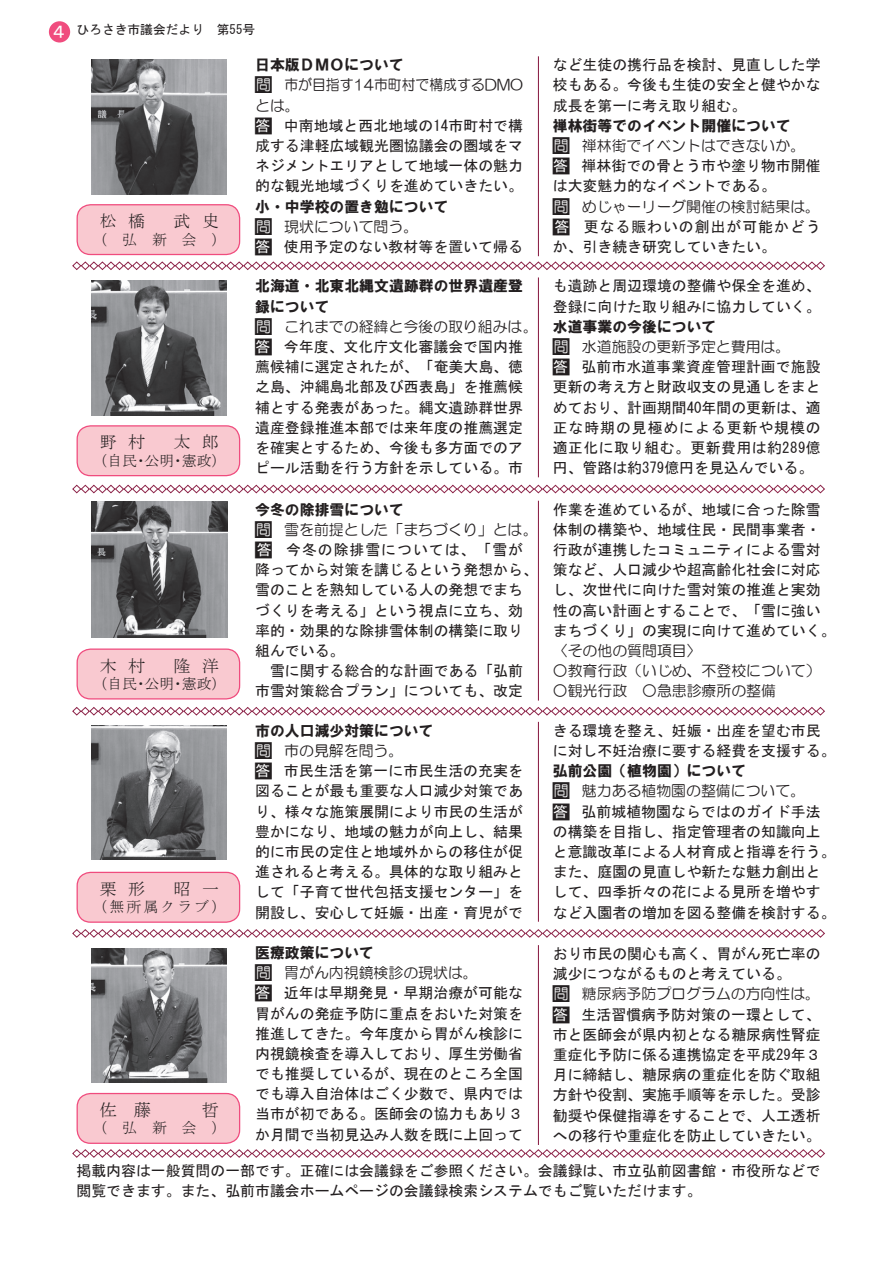
<style>
.page{position:relative;width:893px;height:1263px;background:#fff}
.page>*{position:absolute;margin:0;border:0;box-sizing:border-box;transform-origin:0 0}
.t1{font:16.95px "MS Mincho";letter-spacing:.665em;color:#231f20}
.t2{font:14.85px/20.2px "MS Gothic";color:#231f20}
.t3{font:14.85px "HG Maru Gothic MPRO";color:#231f20}
.t4{font:14.85px/20.2px "HG Soei Kakugothic UB";color:#231f20}
.t5{font:14.85px "MS Mincho";letter-spacing:.145em;color:#231f20}
.t6{font:14.85px/20.2px "MS Gothic";letter-spacing:.065em;color:#231f20}
.t7{font:14.85px/20.2px "HG Maru Gothic MPRO";color:#231f20;scale:.93 1}
.t8{font:12.75px "MS Gothic";color:#231f20}
.s1{font-size:18px;color:#fff}
.s2{font-size:23.4px}
.s3{color:#fff}
</style>
<div class="page">
<hr style="left:538px;top:56px;width:1px;height:200px;background:#8d2449">
<div style="left:77px;top:205px;width:163px;height:49px;background:#f9c9d0;border-radius:14px"></div>
<div style="left:77px;top:204px;width:163px;height:51px;border:1px solid #f04c7e;border-radius:14px"></div>
<svg style="left:72px;top:261px;width:753px;height:9px"></svg>
<hr style="left:538px;top:277px;width:1px;height:200px;background:#8d2449">
<div style="left:77px;top:426px;width:163px;height:50px;background:#f9c9d0;border-radius:14px"></div>
<div style="left:77px;top:425px;width:163px;height:51px;border:1px solid #f04c7e;border-radius:14px"></div>
<svg style="left:72px;top:484px;width:753px;height:10px"></svg>
<hr style="left:538px;top:501px;width:1px;height:200px;background:#8d2449">
<div style="left:77px;top:649px;width:163px;height:50px;background:#f9c9d0;border-radius:14px"></div>
<div style="left:77px;top:648px;width:163px;height:51px;border:1px solid #f04c7e;border-radius:14px"></div>
<svg style="left:72px;top:707px;width:753px;height:9px"></svg>
<hr style="left:538px;top:722px;width:1px;height:200px;background:#8d2449">
<div style="left:77px;top:872px;width:163px;height:50px;background:#f9c9d0;border-radius:14px"></div>
<div style="left:77px;top:872px;width:163px;height:51px;border:1px solid #f04c7e;border-radius:14px"></div>
<svg style="left:72px;top:929px;width:753px;height:9px"></svg>
<svg style="left:72px;top:1149px;width:753px;height:9px"></svg>
<img style="left:91px;top:60px;width:135px;height:134px">
<img style="left:91px;top:281px;width:135px;height:134px">
<img style="left:91px;top:725px;width:135px;height:135px">
<img style="left:91px;top:502px;width:136px;height:136px">
<hr style="left:538px;top:945px;width:1px;height:200px;background:#8d2449">
<div style="left:77px;top:1093px;width:163px;height:50px;background:#f9c9d0;border-radius:14px"></div>
<div style="left:77px;top:1093px;width:163px;height:51px;border:1px solid #f04c7e;border-radius:14px"></div>
<img style="left:91px;top:948px;width:135px;height:135px">
<div style="left:49px;top:21px;width:21px;height:22px;background:#f04c7e;border-radius:50%"></div>
<p class="t8" style="left:50px;top:23px;width:207px"><span class="s1">４</span> ひろさき市議会だより　第55号</p>
<p class="t1" style="left:100px;top:213px;width:121px">松橋　武史</p>
<p class="t5" style="left:92px;top:232px;width:135px">（弘新会）</p>
<p class="t1" style="left:100px;top:434px;width:121px">野村　太郎</p>
<p class="t5" style="left:92px;top:453px;width:135px">（自民・公明・憲政）</p>
<p class="t1" style="left:100px;top:657px;width:121px">木村　隆洋</p>
<p class="t5" style="left:92px;top:676px;width:135px">（自民・公明・憲政）</p>
<p class="t1" style="left:100px;top:880px;width:121px">栗形　昭一</p>
<p class="t5" style="left:92px;top:899px;width:135px">（無所属クラブ）</p>
<p class="t1" style="left:100px;top:1101px;width:121px">佐 藤　　 哲</p>
<p class="t5" style="left:92px;top:1120px;width:135px">（弘新会）</p>
<p class="t4" style="left:255px;top:55px;width:150px">日本版ＤＭＯについて</p>
<p class="t7" style="left:252px;top:75px;width:293px"><span class="s2">■</span><span class="s3">問</span> 市が目指す14市町村で構成するDMOとは。</p>
<p class="t2" style="left:252px;top:115px;width:273px;text-align:justify"><span class="s2">■</span><span class="s3">答</span> 中南地域と西北地域の14市町村で構成する津軽広域観光圏協議会の圏域をマネジメントエリアとして地域一体の魅力的な観光地域づくりを進めていきたい。</p>
<p class="t4" style="left:255px;top:196px;width:195px">小・中学校の置き勉について</p>
<p class="t3" style="left:252px;top:219px;width:168px"><span class="s2">■</span><span class="s3">問</span> 現状について問う。</p>
<p class="t2" style="left:252px;top:236px;width:273px"><span class="s2">■</span><span class="s3">答</span> 使用予定のない教材等を置いて帰る</p>
<p class="t4" style="left:255px;top:276px;width:269px">北海道・北東北縄文遺跡群の世界遺産登録について</p>
<p class="t3" style="left:252px;top:319px;width:288px"><span class="s2">■</span><span class="s3">問</span> これまでの経緯と今後の取り組みは。</p>
<p class="t2" style="left:252px;top:336px;width:273px;text-align:justify"><span class="s2">■</span><span class="s3">答</span> 今年度、文化庁文化審議会で国内推薦候補に選定されたが、「奄美大島、徳之島、沖縄島北部及び西表島」を推薦候補とする発表があった。縄文遺跡群世界遺産登録推進本部では来年度の推薦選定を確実とするため、今後も多方面でのアピール活動を行う方針を示している。市</p>
<p class="t4" style="left:255px;top:499px;width:150px">今冬の除排雪について</p>
<p class="t3" style="left:252px;top:522px;width:288px"><span class="s2">■</span><span class="s3">問</span> 雪を前提とした「まちづくり」とは。</p>
<p class="t2" style="left:252px;top:539px;width:288px"><span class="s2">■</span><span class="s3">答</span> 今冬の除排雪については、「雪が降ってから対策を講じるという発想から、雪のことを熟知している人の発想でまちづくりを考える」という視点に立ち、効率的・効果的な除排雪体制の構築に取り組んでいる。<br>　雪に関する総合的な計画である「弘前市雪対策総合プラン」についても、改定</p>
<p class="t4" style="left:255px;top:720px;width:180px">市の人口減少対策について</p>
<p class="t3" style="left:252px;top:743px;width:153px"><span class="s2">■</span><span class="s3">問</span> 市の見解を問う。</p>
<p class="t2" style="left:252px;top:761px;width:273px;text-align:justify"><span class="s2">■</span><span class="s3">答</span> 市民生活を第一に市民生活の充実を図ることが最も重要な人口減少対策であり、様々な施策展開により市民の生活が豊かになり、地域の魅力が向上し、結果的に市民の定住と地域外からの移住が促進されると考える。具体的な取り組みとして「子育て世代包括支援センター」を開設し、安心して妊娠・出産・育児がで</p>
<p class="t4" style="left:255px;top:942px;width:121px">医療政策について</p>
<p class="t3" style="left:252px;top:965px;width:227px"><span class="s2">■</span><span class="s3">問</span> 胃がん内視鏡検診の現状は。</p>
<p class="t2" style="left:252px;top:983px;width:273px;text-align:justify"><span class="s2">■</span><span class="s3">答</span> 近年は早期発見・早期治療が可能な胃がんの発症予防に重点をおいた対策を推進してきた。今年度から胃がん検診に内視鏡検査を導入しており、厚生労働省でも推奨しているが、現在のところ全国でも導入自治体はごく少数で、県内では当市が初である。医師会の協力もあり３か月間で当初見込み人数を既に上回って</p>
<p class="t2" style="left:553px;top:55px;width:269px;text-align:justify">など生徒の携行品を検討、見直しした学校もある。今後も生徒の安全と健やかな成長を第一に考え取り組む。</p>
<p class="t4" style="left:553px;top:115px;width:240px">禅林街等でのイベント開催について</p>
<p class="t3" style="left:549px;top:138px;width:257px"><span class="s2">■</span><span class="s3">問</span> 禅林街でイベントはできないか。</p>
<p class="t2" style="left:549px;top:156px;width:273px"><span class="s2">■</span><span class="s3">答</span> 禅林街での骨とう市や塗り物市開催は大変魅力的なイベントである。</p>
<p class="t3" style="left:549px;top:199px;width:272px"><span class="s2">■</span><span class="s3">問</span> めじゃーリーグ開催の検討結果は。</p>
<p class="t6" style="left:549px;top:216px;width:273px"><span class="s2">■</span><span class="s3">答</span> 更なる賑わいの創出が可能かどうか、引き続き研究していきたい。</p>
<p class="t2" style="left:553px;top:276px;width:269px">も遺跡と周辺環境の整備や保全を進め、登録に向けた取り組みに協力していく。</p>
<p class="t4" style="left:553px;top:316px;width:165px">水道事業の今後について</p>
<p class="t3" style="left:549px;top:339px;width:242px"><span class="s2">■</span><span class="s3">問</span> 水道施設の更新予定と費用は。</p>
<p class="t2" style="left:549px;top:357px;width:273px;text-align:justify"><span class="s2">■</span><span class="s3">答</span> 弘前市水道事業資産管理計画で施設更新の考え方と財政収支の見通しをまとめており、計画期間40年間の更新は、適正な時期の見極めによる更新や規模の適正化に取り組む。更新費用は約289億円、管路は約379億円を見込んでいる。</p>
<p class="t2" style="left:553px;top:499px;width:284px">作業を進めているが、地域に合った除雪体制の構築や、地域住民・民間事業者・行政が連携したコミュニティによる雪対策など、人口減少や超高齢化社会に対応し、次世代に向けた雪対策の推進と実効性の高い計画とすることで、「雪に強いまちづくり」の実現に向けて進めていく。</p>
<p class="t3" style="left:553px;top:643px;width:150px">〈その他の質問項目〉</p>
<p class="t3" style="left:553px;top:663px;width:269px">○教育行政（いじめ、不登校について）</p>
<p class="t3" style="left:553px;top:684px;width:225px">○観光行政　○急患診療所の整備</p>
<p class="t2" style="left:553px;top:720px;width:284px">きる環境を整え、妊娠・出産を望む市民に対し不妊治療に要する経費を支援する。</p>
<p class="t4" style="left:553px;top:761px;width:195px">弘前公園（植物園）について</p>
<p class="t3" style="left:549px;top:783px;width:257px"><span class="s2">■</span><span class="s3">問</span> 魅力ある植物園の整備について。</p>
<p class="t2" style="left:549px;top:801px;width:288px"><span class="s2">■</span><span class="s3">答</span> 弘前城植物園ならではのガイド手法の構築を目指し、指定管理者の知識向上と意識改革による人材育成と指導を行う。また、庭園の見直しや新たな魅力創出として、四季折々の花による見所を増やすなど入園者の増加を図る整備を検討する。</p>
<p class="t2" style="left:553px;top:943px;width:269px">おり市民の関心も高く、胃がん死亡率の減少につながるものと考えている。</p>
<p class="t3" style="left:549px;top:986px;width:272px"><span class="s2">■</span><span class="s3">問</span> 糖尿病予防プログラムの方向性は。</p>
<p class="t2" style="left:549px;top:1004px;width:273px;text-align:justify"><span class="s2">■</span><span class="s3">答</span> 生活習慣病予防対策の一環として、市と医師会が県内初となる糖尿病性腎症重症化予防に係る連携協定を平成29年３月に締結し、糖尿病の重症化を防ぐ取組方針や役割、実施手順等を示した。受診勧奨や保健指導をすることで、人工透析への移行や重症化を防止していきたい。</p>
<p class="t2" style="left:77px;top:1160px;width:746px">掲載内容は一般質問の一部です。正確には会議録をご参照ください。会議録は、市立弘前図書館・市役所などで閲覧できます。また、弘前市議会ホームページの会議録検索システムでもご覧いただけます。</p>
</div>
